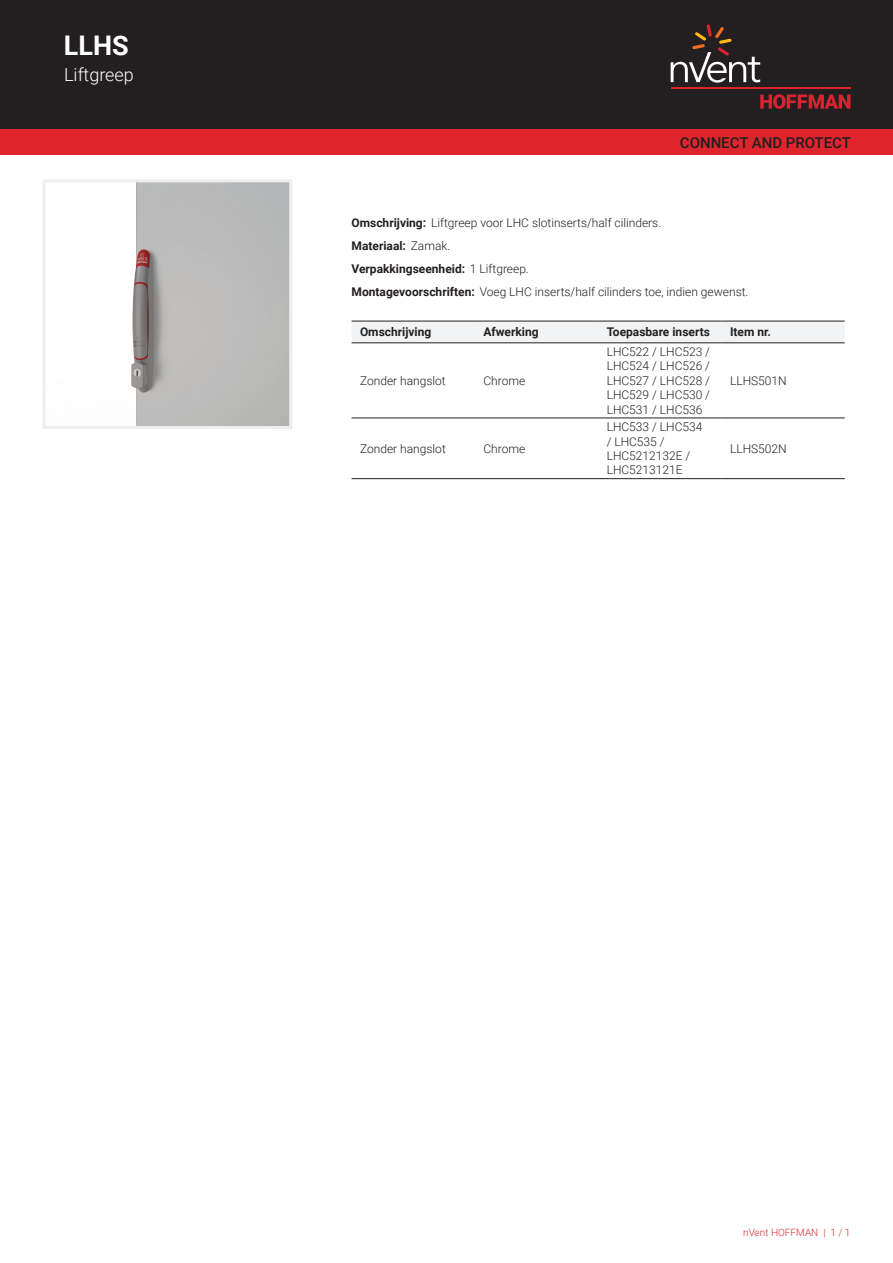
<style>
.page{position:relative;width:893px;height:1263px;background:#fff}
.page>*{position:absolute;margin:0;border:0;box-sizing:border-box;transform-origin:0 0}
.t1{font:700 27px "Roboto";color:#fff}
.t2{font:300 18px "Roboto";color:#fff}
.t3{font:500 15px "Roboto";color:#231f20}
.t4{font:300 12px/14.4px "Roboto";color:#231f20}
.t5{font:700 12px "Roboto";color:#231f20}
.t6{font:300 10.05px "Roboto";color:#de252e}
.s1{font-weight:700}
</style>
<div class="page">
<div style="left:0;top:0;width:893px;height:129px;background:#231f20"></div>
<svg style="left:760px;top:94px;width:90px;height:15px"></svg>
<hr style="left:671px;top:88px;width:179px;height:1px;background:#db2230">
<svg style="left:671px;top:24px;width:89px;height:59px"></svg>
<div style="left:0;top:129px;width:893px;height:26px;background:#de252e"></div>
<div style="left:351px;top:322px;width:494px;height:21px;background:#f2f3f4"></div>
<hr style="left:351px;top:321px;width:124px;height:1px;background:#231f20">
<hr style="left:475px;top:321px;width:123px;height:1px;background:#231f20">
<hr style="left:598px;top:321px;width:123px;height:1px;background:#231f20">
<hr style="left:721px;top:321px;width:124px;height:1px;background:#231f20">
<hr style="left:351px;top:418px;width:124px;height:1px;background:#231f20">
<hr style="left:475px;top:418px;width:123px;height:1px;background:#231f20">
<hr style="left:598px;top:418px;width:123px;height:1px;background:#231f20">
<hr style="left:721px;top:418px;width:124px;height:1px;background:#231f20">
<hr style="left:351px;top:478px;width:124px;height:1px;background:#231f20">
<hr style="left:475px;top:478px;width:123px;height:1px;background:#231f20">
<hr style="left:598px;top:478px;width:123px;height:1px;background:#231f20">
<hr style="left:721px;top:478px;width:124px;height:1px;background:#231f20">
<hr style="left:351px;top:343px;width:124px;height:1px;background:#231f20">
<hr style="left:475px;top:343px;width:123px;height:1px;background:#231f20">
<hr style="left:598px;top:343px;width:123px;height:1px;background:#231f20">
<hr style="left:721px;top:343px;width:124px;height:1px;background:#231f20">
<img style="left:131px;top:183px;width:157px;height:242px">
<div style="left:43px;top:179px;width:249px;height:250px;border:3px solid #eeeeef"></div>
<h1 class="t1" style="left:64px;top:26px;width:66px">LLHS</h1>
<h2 class="t2" style="left:64px;top:62px;width:71px">Liftgreep</h2>
<p class="t3" style="left:680px;top:132px;width:173px">CONNECT AND PROTECT</p>
<p class="t4" style="left:351px;top:211px;width:398px;line-height:23px"><span class="s1">Omschrijving:</span> Liftgreep voor LHC slotinserts/half cilinders.<br><span class="s1">Materiaal:</span> Zamak.<br><span class="s1">Verpakkingseenheid:</span> 1 Liftgreep.<br><span class="s1">Montagevoorschriften:</span> Voeg LHC inserts/half cilinders toe, indien gewenst.</p>
<p class="t5" style="left:360px;top:324px;width:73px">Omschrijving</p>
<p class="t5" style="left:483px;top:324px;width:57px">Afwerking</p>
<p class="t5" style="left:607px;top:324px;width:105px">Toepasbare inserts</p>
<p class="t5" style="left:730px;top:324px;width:42px">Item nr.</p>
<p class="t4" style="left:360px;top:373px;width:87px">Zonder hangslot</p>
<p class="t4" style="left:483px;top:373px;width:43px">Chrome</p>
<p class="t4" style="left:607px;top:344px;width:105px;text-align:justify">LHC522 / LHC523 / LHC524 / LHC526 / LHC527 / LHC528 / LHC529 / LHC530 / LHC531 / LHC536</p>
<p class="t4" style="left:730px;top:373px;width:58px">LLHS501N</p>
<p class="t4" style="left:360px;top:441px;width:87px">Zonder hangslot</p>
<p class="t4" style="left:483px;top:441px;width:43px">Chrome</p>
<p class="t4" style="left:607px;top:419px;width:97px">LHC533 / LHC534 / LHC535 /<br>LHC5212132E /<br>LHC5213121E</p>
<p class="t4" style="left:730px;top:441px;width:58px">LLHS502N</p>
<p class="t6" style="left:743px;top:1226px;width:109px">nVent HOFFMAN | 1 / 1</p>
</div>
